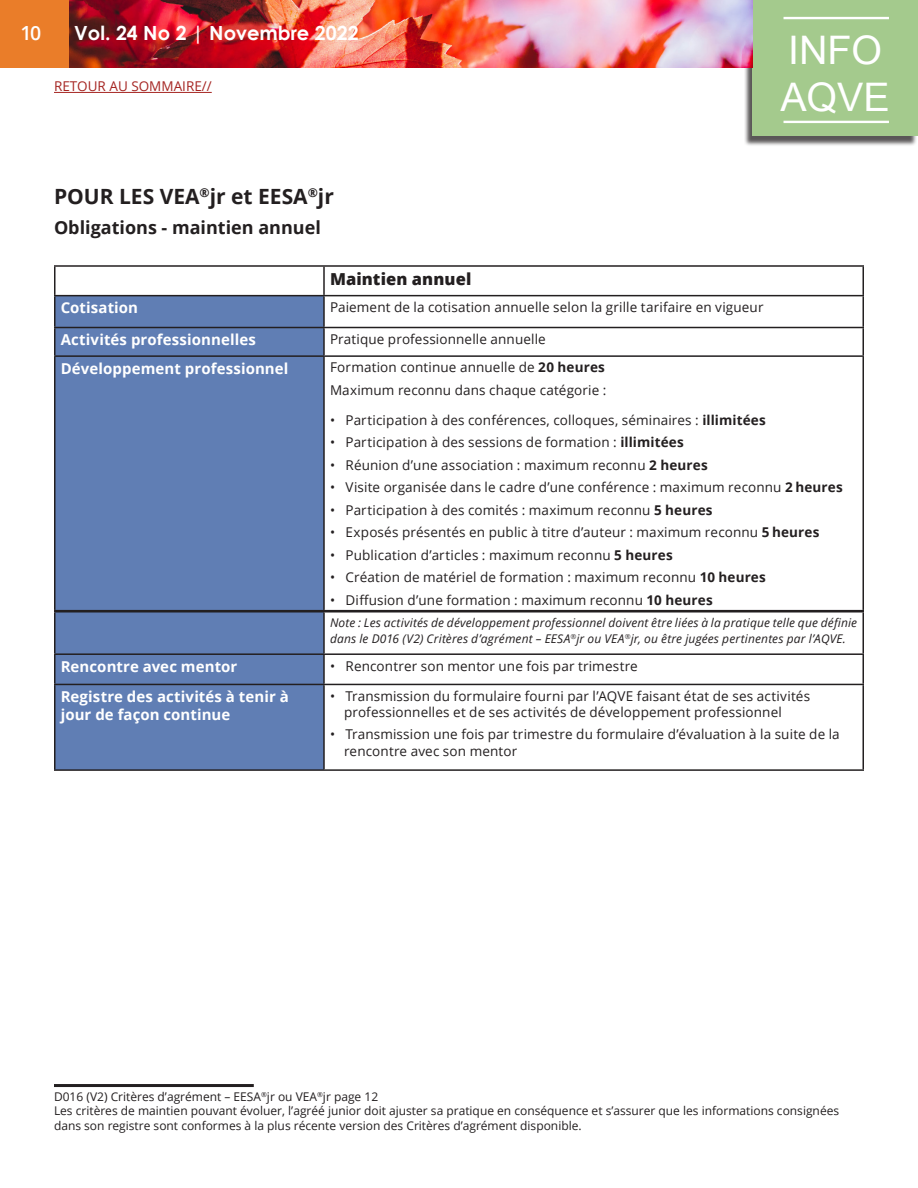
<style>
.page{position:relative;width:918px;height:1188px;background:#fff}
.page>*{position:absolute;margin:0;border:0;box-sizing:border-box;transform-origin:0 0}
.t1{font:39.3px/47.2px "Arial Unicode MS";color:#fff}
.t2{font:700 21px "Open Sans";color:#231f20}
.t3{font:700 19.5px "Century Gothic";color:#fff}
.t4{font:600 19.5px "Open Sans";color:#fff}
.t5{font:700 18px "Open Sans";color:#231f20}
.t6{font:800 16.5px "Open Sans";letter-spacing:.005em;color:#231f20}
.t7{font:700 15px/18px "Open Sans";letter-spacing:.005em;color:#fff}
.t8{font:13.5px "Open Sans";letter-spacing:.01em;color:#231f20}
.t9{font:13.5px "Open Sans";color:#a52522}
.t10{font:12px/14.4px "Open Sans";color:#231f20}
.t11{font:italic 12px/16.5px "Open Sans";letter-spacing:.015em;color:#231f20}
.s1{font-weight:700}
</style>
<div class="page">
<div style="left:744px;top:3px;width:174px;height:143px;background:#231f20;opacity:.75"></div>
<div style="left:752px;top:0;width:166px;height:136px;background:#a4ca8d"></div>
<hr style="left:784px;top:17px;width:105px;height:2px;background:#fff">
<hr style="left:784px;top:121px;width:105px;height:2px;background:#fff">
<img style="left:69px;top:0;width:683px;height:68px">
<div style="left:0;top:0;width:69px;height:68px;background:#ea7d29"></div>
<hr style="left:54px;top:92px;width:158px;height:1px;background:#a52522">
<hr style="left:54px;top:1084px;width:200px;height:3px;background:#231f20">
<div style="left:56px;top:296px;width:267px;height:314px;background:#607eb4"></div>
<hr style="left:54px;top:265px;width:270px;height:2px;background:#231f20">
<hr style="left:54px;top:267px;width:2px;height:28px;background:#231f20">
<hr style="left:324px;top:265px;width:540px;height:2px;background:#231f20">
<hr style="left:323px;top:267px;width:2px;height:28px;background:#231f20">
<hr style="left:862px;top:267px;width:2px;height:28px;background:#231f20">
<hr style="left:54px;top:295px;width:270px;height:1px;background:#231f20">
<hr style="left:54px;top:296px;width:2px;height:31px;background:#231f20">
<hr style="left:324px;top:295px;width:540px;height:1px;background:#231f20">
<hr style="left:323px;top:296px;width:2px;height:31px;background:#231f20">
<hr style="left:862px;top:296px;width:2px;height:31px;background:#231f20">
<hr style="left:54px;top:327px;width:270px;height:1px;background:#231f20">
<hr style="left:54px;top:328px;width:2px;height:27px;background:#231f20">
<hr style="left:324px;top:327px;width:540px;height:1px;background:#231f20">
<hr style="left:323px;top:328px;width:2px;height:27px;background:#231f20">
<hr style="left:862px;top:328px;width:2px;height:27px;background:#231f20">
<hr style="left:54px;top:355px;width:270px;height:2px;background:#231f20">
<hr style="left:54px;top:357px;width:2px;height:253px;background:#231f20">
<hr style="left:324px;top:355px;width:540px;height:2px;background:#231f20">
<hr style="left:323px;top:357px;width:2px;height:253px;background:#231f20">
<hr style="left:862px;top:357px;width:2px;height:253px;background:#231f20">
<hr style="left:54px;top:610px;width:270px;height:1px;background:#231f20">
<hr style="left:324px;top:610px;width:540px;height:1px;background:#231f20">
<div style="left:56px;top:613px;width:267px;height:71px;background:#607eb4"></div>
<div style="left:55px;top:684px;width:269px;height:86px;background:#607eb4"></div>
<hr style="left:324px;top:611px;width:540px;height:2px;background:#231f20">
<hr style="left:862px;top:613px;width:2px;height:40px;background:#231f20">
<hr style="left:54px;top:655px;width:2px;height:29px;background:#231f20">
<hr style="left:324px;top:653px;width:540px;height:2px;background:#231f20">
<hr style="left:323px;top:655px;width:2px;height:29px;background:#231f20">
<hr style="left:862px;top:655px;width:2px;height:29px;background:#231f20">
<hr style="left:324px;top:684px;width:540px;height:1px;background:#231f20">
<hr style="left:862px;top:685px;width:2px;height:84px;background:#231f20">
<hr style="left:324px;top:769px;width:540px;height:2px;background:#231f20">
<hr style="left:54px;top:611px;width:270px;height:2px;background:#231f20">
<hr style="left:54px;top:613px;width:2px;height:40px;background:#231f20">
<hr style="left:323px;top:613px;width:2px;height:40px;background:#231f20">
<hr style="left:54px;top:653px;width:270px;height:2px;background:#231f20">
<hr style="left:54px;top:684px;width:270px;height:1px;background:#231f20">
<hr style="left:54px;top:685px;width:2px;height:84px;background:#231f20">
<hr style="left:323px;top:685px;width:2px;height:84px;background:#231f20">
<hr style="left:54px;top:769px;width:270px;height:2px;background:#231f20">
<h3 class="t4" style="left:21px;top:19px;width:22px">10</h3>
<h3 class="t3" style="left:74px;top:18px;width:286px">Vol. 24 No 2 | Novembre 2022</h3>
<p class="t9" style="left:54px;top:77px;width:159px">RETOUR AU SOMMAIRE//</p>
<p class="t2" style="left:54px;top:181px;width:281px">POUR LES VEA<sup>®</sup>jr et EESA<sup>®</sup>jr</p>
<p class="t5" style="left:54px;top:215px;width:268px">Obligations - maintien annuel</p>
<p class="t6" style="left:330px;top:266px;width:143px">Maintien annuel</p>
<h1 class="t1" style="left:780px;top:25px;width:111px">INFO<br>AQVE</h1>
<p class="t7" style="left:61px;top:298px;width:79px">Cotisation</p>
<p class="t8" style="left:330px;top:298px;width:435px">Paiement de la cotisation annuelle selon la grille tarifaire en vigueur</p>
<p class="t7" style="left:61px;top:330px;width:197px">Activités professionnelles</p>
<p class="t8" style="left:330px;top:330px;width:217px">Pratique professionnelle annuelle</p>
<p class="t7" style="left:61px;top:359px;width:229px">Développement professionnel</p>
<p class="t8" style="left:330px;top:358px;width:276px">Formation continue annuelle de <span class="s1">20 heures</span></p>
<p class="t8" style="left:330px;top:381px;width:278px">Maximum reconnu dans chaque catégorie :</p>
<p class="t8" style="left:330px;top:411px;width:437px">• Participation à des conférences, colloques, séminaires : <span class="s1">illimitées</span></p>
<p class="t8" style="left:330px;top:433px;width:355px">• Participation à des sessions de formation : <span class="s1">illimitées</span></p>
<p class="t8" style="left:330px;top:456px;width:379px">• Réunion d’une association : maximum reconnu <span class="s1">2 heures</span></p>
<p class="t8" style="left:330px;top:478px;width:514px">• Visite organisée dans le cadre d’une conférence : maximum reconnu <span class="s1">2 heures</span></p>
<p class="t8" style="left:330px;top:501px;width:384px">• Participation à des comités : maximum reconnu <span class="s1">5 heures</span></p>
<p class="t8" style="left:330px;top:523px;width:491px">• Exposés présentés en public à titre d’auteur : maximum reconnu <span class="s1">5 heures</span></p>
<p class="t8" style="left:330px;top:546px;width:344px">• Publication d’articles : maximum reconnu <span class="s1">5 heures</span></p>
<p class="t8" style="left:330px;top:568px;width:437px">• Création de matériel de formation : maximum reconnu <span class="s1">10 heures</span></p>
<p class="t8" style="left:330px;top:591px;width:384px">• Diffusion d’une formation : maximum reconnu <span class="s1">10 heures</span></p>
<p class="t11" style="left:330px;top:614px;width:529px">Note : Les activités de développement professionnel doivent être liées à la pratique telle que définie dans le D016 (V2) Critères d’agrément – EESA<sup>®</sup>jr ou VEA<sup>®</sup>jr, ou être jugées pertinentes par l’AQVE.</p>
<p class="t7" style="left:61px;top:657px;width:178px">Rencontre avec mentor</p>
<p class="t8" style="left:330px;top:656px;width:309px">• Rencontrer son mentor une fois par trimestre</p>
<p class="t7" style="left:61px;top:687px;width:230px">Registre des activités à tenir à jour de façon continue</p>
<p class="t8" style="left:330px;top:687px;width:482px">• Transmission du formulaire fourni par l’AQVE faisant état de ses activités</p>
<p class="t8" style="left:344px;top:703px;width:439px">professionnelles et de ses activités de développement professionnel</p>
<p class="t8" style="left:330px;top:725px;width:511px">• Transmission une fois par trimestre du formulaire d’évaluation à la suite de la</p>
<p class="t8" style="left:344px;top:742px;width:175px">rencontre avec son mentor</p>
<p class="t10" style="left:54px;top:1089px;width:326px">D016 (V2) Critères d’agrément – EESA<sup>®</sup>jr ou VEA<sup>®</sup>jr page 12</p>
<p class="t10" style="left:54px;top:1103px;width:787px">Les critères de maintien pouvant évoluer, l’agréé junior doit ajuster sa pratique en conséquence et s’assurer que les informations consignées dans son registre sont conformes à la plus récente version des Critères d’agrément disponible.</p>
</div>
